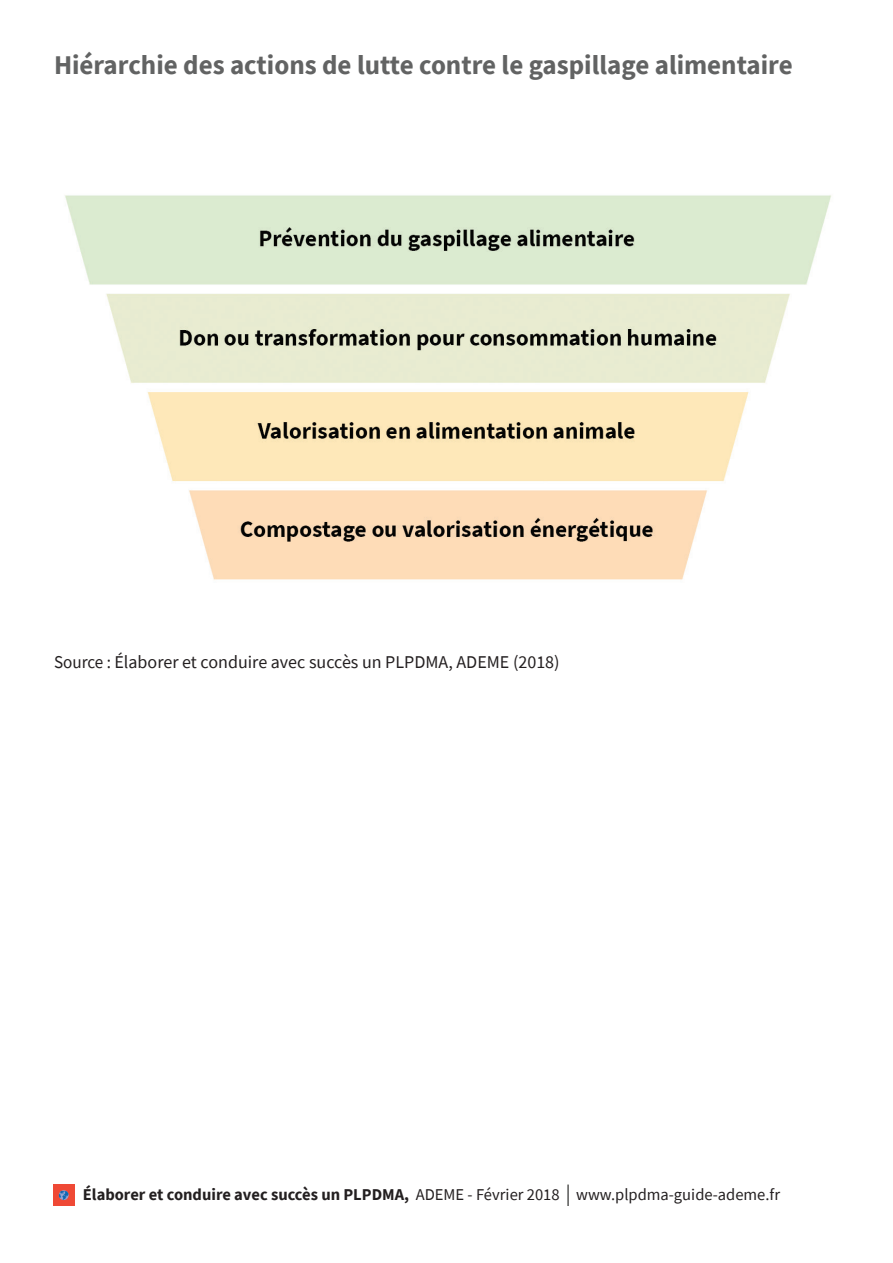
<style>
.page{position:relative;width:893px;height:1263px;background:#fff}
.page>*{position:absolute;margin:0;border:0;box-sizing:border-box;transform-origin:0 0}
.t1{font:700 27px "Source Sans Pro";color:#626363}
.t2{font:18px "Source Sans Pro";color:#231f20;scale:.95 1}
.t3{font:16.5px "Source Sans Pro";color:#231f20}
.s1{font-weight:700}
</style>
<div class="page">
<svg style="left:568px;top:1184px;width:1px;height:22px"></svg>
<div style="left:53px;top:1185px;width:21px;height:21px;background:#ef4935"></div>
<svg style="left:59px;top:1190px;width:10px;height:10px"></svg>
<img style="left:65px;top:195px;width:766px;height:385px">
<h1 class="t1" style="left:54px;top:47px;width:740px">Hiérarchie des actions de lutte contre le gaspillage alimentaire</h1>
<p class="t2" style="left:54px;top:651px;width:534px">Source : Élaborer et conduire avec succès un PLPDMA, ADEME (2018)</p>
<p class="t3" style="left:83px;top:1184px;width:699px"><span class="s1">Élaborer et conduire avec succès un PLPDMA,</span> ADEME - Février 2018 www.plpdma-guide-ademe.fr</p>
</div>
